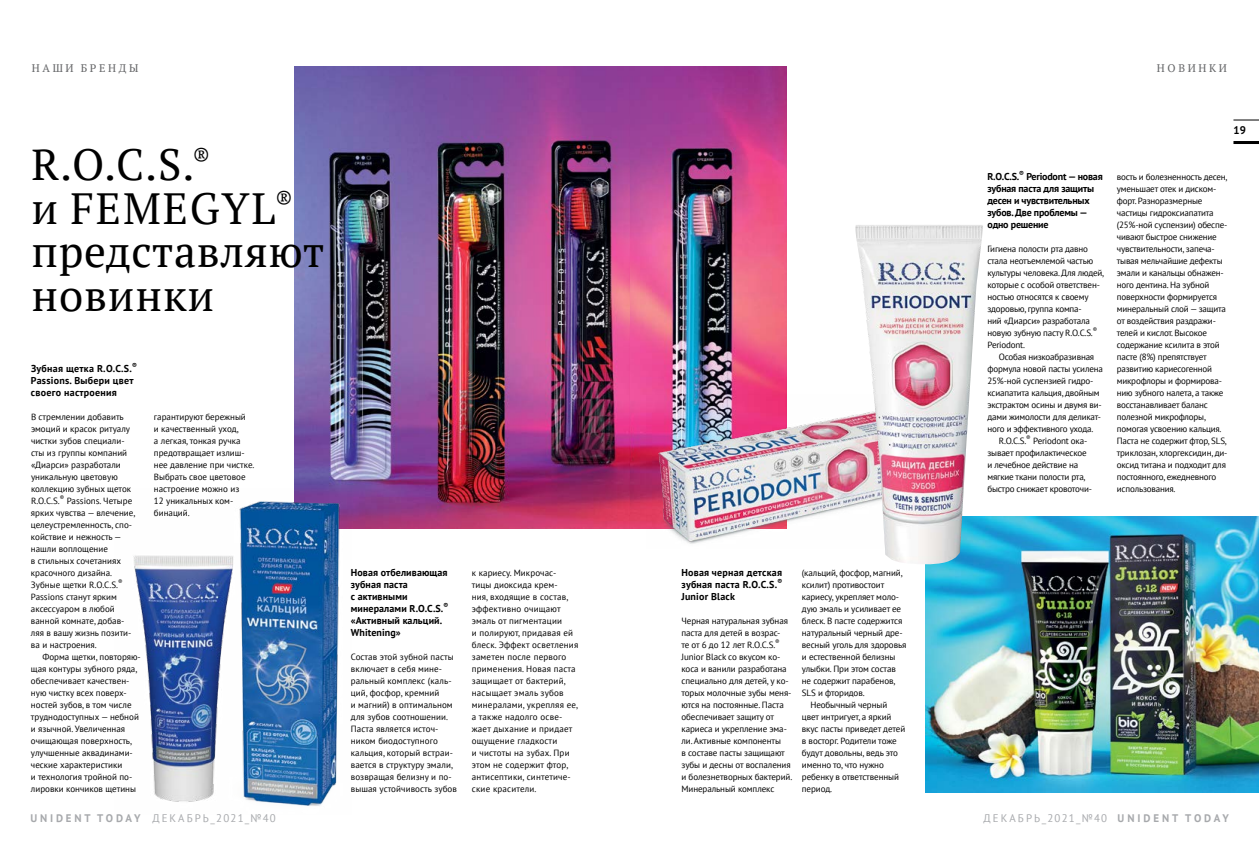
<style>
.page{position:relative;width:1259px;height:842px;background:#fff}
.page>*{position:absolute;margin:0;border:0;box-sizing:border-box;transform-origin:0 0}
.t1{font:43.6px/43.6px "PT Serif";letter-spacing:.02em;color:#000}
.t2{font:11px "PT Sans";letter-spacing:.19em;color:#a7a9ac}
.t3{font:11px "PT Serif";letter-spacing:.24em;color:#636466}
.t4{font:700 11px "PT Sans";color:#000}
.t5{font:700 10px/12px "PT Sans";letter-spacing:.01em;color:#000}
.t6{font:700 10px/12px "PT Sans";letter-spacing:-.02em;color:#000}
.t7{font:9px/12px "PT Sans";letter-spacing:-.01em;color:#000}
.t8{font:9px/12px "PT Sans";letter-spacing:.02em;color:#000}
.t9{font:9px/12px "PT Sans";letter-spacing:.01em;color:#000}
.s1{font-weight:700}
</style>
<div class="page">
<hr style="left:1233px;top:141px;width:26px;height:3px;background:#000">
<svg style="left:1233px;top:120px;width:26px;height:1px"></svg>
<img style="left:295px;top:66px;width:492px;height:462px">
<img style="left:926px;top:516px;width:333px;height:276px">
<img style="left:133px;top:489px;width:218px;height:317px">
<img style="left:647px;top:395px;width:206px;height:149px">
<img style="left:853px;top:225px;width:130px;height:340px">
<p class="t3" style="left:32px;top:61px;width:108px">НАШИ БРЕНДЫ</p>
<p class="t3" style="left:1157px;top:61px;width:72px">НОВИНКИ</p>
<h1 class="t1" style="left:31px;top:142px;width:294px">R.O.C.S.<sup>®<br></sup>и FEMEGYL<sup>® </sup>представляют новинки</h1>
<p class="t5" style="left:31px;top:362px;width:108px">Зубная щетка R.O.C.S.<sup>®<br></sup>Passions. Выбери цвет своего настроения</p>
<p class="t7" style="left:31px;top:411px;width:106px">В стремлении добавить эмоций и красок ритуалу чистки зубов специали&shy;сты из группы компаний «Диарси» разработали уникальную цветовую коллекцию зубных щеток<br>R.O.C.S.<sup>®</sup> Passions. Четыре ярких чувства — влечение, целеустремленность, спо&shy;койствие и нежность — нашли воплощение<br>в стильных сочетаниях красочного дизайна.<br>Зубные щетки R.O.C.S.<sup>®<br></sup>Passions станут ярким аксессуаром в любой ванной комнате, добав&shy;ляя в вашу жизнь позити&shy;ва и настроения.</p>
<p class="t7" style="left:31px;top:651px;width:111px;text-indent:11px">Форма щетки, повторяю&shy;щая контуры зубного ряда, обеспечивает качествен&shy;ную чистку всех поверх&shy;ностей зубов, в том числе труднодоступных — небной и язычной. Увеличенная очищающая поверхность, улучшенные аквадинами&shy;ческие характеристики<br>и технология тройной по&shy;лировки кончиков щетины</p>
<p class="t7" style="left:154px;top:411px;width:102px">гарантируют бережный<br>и качественный уход,<br>а легкая, тонкая ручка предотвращает излиш&shy;нее давление при чистке.<br>Выбрать свое цветовое настроение можно из<br>12 уникальных ком&shy;бинаций.</p>
<p class="t5" style="left:351px;top:566px;width:99px">Новая отбеливающая зубная паста<br>с активными минералами R.O.C.S.<sup>® </sup>«Активный кальций.<br>Whitening»</p>
<p class="t9" style="left:351px;top:651px;width:108px">Состав этой зубной пасты включает в себя мине&shy;ральный комплекс (каль&shy;ций, фосфор, кремний<br>и магний) в оптимальном для зубов соотношении.<br>Паста является источ&shy;ником биодоступного кальция, который встраи&shy;вается в структуру эмали, возвращая белизну и по&shy;вышая устойчивость зубов</p>
<p class="t8" style="left:472px;top:567px;width:108px">к кариесу. Микрочас-<br>тицы диоксида крем-<br>ния, входящие в состав, эффективно очищают эмаль от пигментации<br>и полируют, придавая ей блеск. Эффект осветления заметен после первого применения. Новая паста защищает от бактерий, насыщает эмаль зубов минералами, укрепляя ее, а также надолго осве&shy;жает дыхание и придает ощущение гладкости<br>и чистоты на зубах. При этом не содержит фтор, антисептики, синтетиче&shy;ские красители.</p>
<p class="t5" style="left:681px;top:566px;width:102px;text-align:justify">Новая черная детская зубная паста R.O.C.S.<sup>® </sup>Junior Black</p>
<p class="t7" style="left:681px;top:615px;width:112px">Черная натуральная зубная паста для детей в возрас-<br>те от 6 до 12 лет R.O.C.S.<sup>®<br></sup>Junior Black со вкусом ко&shy;коса и ванили разработана специально для детей, у ко&shy;торых молочные зубы меня&shy;ются на постоянные. Паста обеспечивает защиту от кариеса и укрепление эма&shy;ли. Активные компоненты<br>в составе пасты защищают зубы и десны от воспаления и болезнетворных бактерий.<br>Минеральный комплекс</p>
<p class="t7" style="left:802px;top:567px;width:102px">(кальций, фосфор, магний,</p>
<p class="t7" style="left:802px;top:579px;width:84px">ксилит) противостоит</p>
<p class="t7" style="left:802px;top:591px;width:99px">кариесу, укрепляет моло-</p>
<p class="t7" style="left:802px;top:603px;width:101px">дую эмаль и усиливает ее</p>
<p class="t7" style="left:802px;top:615px;width:102px">блеск. В пасте содержится</p>
<p class="t7" style="left:802px;top:627px;width:102px">натуральный черный дре-</p>
<p class="t7" style="left:802px;top:639px;width:106px">весный уголь для здоровья</p>
<p class="t7" style="left:802px;top:651px;width:95px">и естественной белизны</p>
<p class="t7" style="left:802px;top:663px;width:95px">улыбки. При этом состав</p>
<p class="t7" style="left:802px;top:675px;width:95px">не содержит парабенов,</p>
<p class="t7" style="left:802px;top:687px;width:64px">SLS и фторидов.</p>
<p class="t7" style="left:810px;top:699px;width:78px">Необычный черный</p>
<p class="t7" style="left:802px;top:711px;width:91px">цвет интригует, а яркий</p>
<p class="t7" style="left:802px;top:723px;width:105px">вкус пасты приведет детей</p>
<p class="t7" style="left:802px;top:735px;width:96px">в восторг. Родители тоже</p>
<p class="t7" style="left:802px;top:747px;width:97px">будут довольны, ведь это</p>
<p class="t7" style="left:802px;top:759px;width:83px">именно то, что нужно</p>
<p class="t7" style="left:802px;top:771px;width:99px">ребенку в ответственный</p>
<p class="t7" style="left:802px;top:783px;width:32px">период.</p>
<p class="t4" style="left:1233px;top:123px;width:14px">19</p>
<p class="t6" style="left:987px;top:170px;width:117px">R.O.C.S.<sup>®</sup> Periodont — новая зубная паста для защиты десен и чувствительных зубов. Две проблемы — одно решение</p>
<p class="t7" style="left:987px;top:243px;width:118px">Гигиена полости рта давно стала неотъемлемой частью культуры человека. Для людей, которые с особой ответствен&shy;ностью относятся к своему здоровью, группа компа-<br>ний «Диарси» разработала новую зубную пасту R.O.C.S.<sup>®<br></sup>Periodont.</p>
<p class="t7" style="left:999px;top:351px;width:97px">Особая низкоабразивная</p>
<p class="t7" style="left:987px;top:363px;width:117px">формула новой пасты усилена</p>
<p class="t7" style="left:987px;top:375px;width:107px">25%-ной суспензией гидро-</p>
<p class="t7" style="left:987px;top:387px;width:114px">ксиапатита кальция, двойным</p>
<p class="t7" style="left:987px;top:399px;width:116px">экстрактом осины и двумя ви-</p>
<p class="t7" style="left:987px;top:411px;width:115px">дами жимолости для деликат-</p>
<p class="t7" style="left:987px;top:423px;width:107px">ного и эффективного ухода.</p>
<p class="t7" style="left:999px;top:435px;width:90px">R.O.C.S.<sup>®</sup> Periodont ока-</p>
<p class="t7" style="left:987px;top:447px;width:101px">зывает профилактическое</p>
<p class="t7" style="left:987px;top:459px;width:92px">и лечебное действие на</p>
<p class="t7" style="left:987px;top:471px;width:100px">мягкие ткани полости рта,</p>
<p class="t7" style="left:987px;top:483px;width:106px">быстро снижает кровоточи-</p>
<p class="t7" style="left:1116px;top:171px;width:112px">вость и болезненность десен, уменьшает отек и диском&shy;форт. Разноразмерные частицы гидроксиапатита (25%-ной суспензии) обеспе&shy;чивают быстрое снижение чувствительности, запеча&shy;тывая мельчайшие дефекты эмали и канальцы обнажен&shy;ного дентина. На зубной поверхности формируется минеральный слой — защита от воздействия раздражи&shy;телей и кислот. Высокое содержание ксилита в этой пасте (8%) препятствует развитию кариесогенной микрофлоры и формирова&shy;нию зубного налета, а также восстанавливает баланс полезной микрофлоры, помогая усвоению кальция.<br>Паста не содержит фтор, SLS, триклозан, хлоргексидин, ди&shy;оксид титана и подходит для постоянного, ежедневного использования.</p>
<p class="t2" style="left:30px;top:811px;width:247px"><span class="s1">UNIDENT TODAY</span> ДЕКАБРЬ_2021_№40</p>
<p class="t2" style="left:983px;top:811px;width:247px">ДЕКАБРЬ_2021_№40 <span class="s1">UNIDENT TODAY</span></p>
</div>
